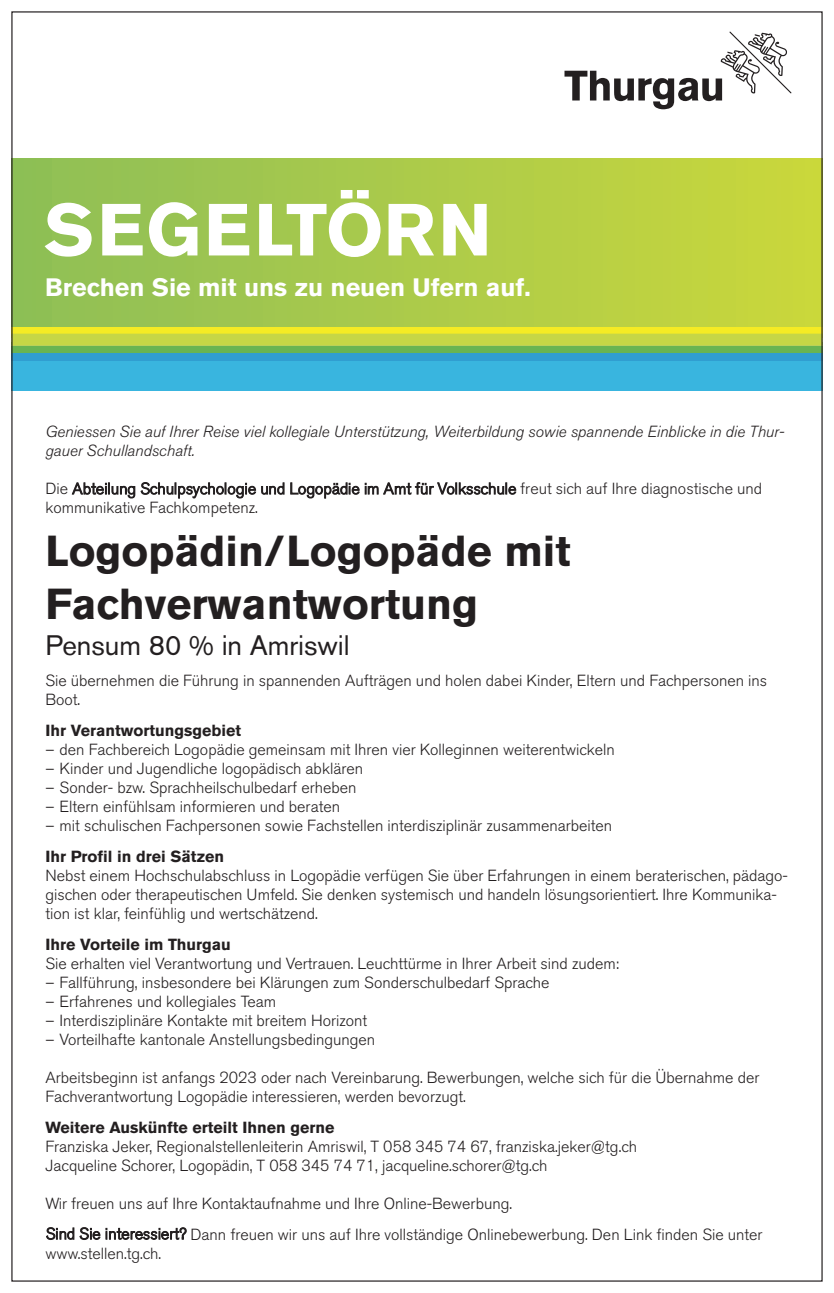
<style>
.page{position:relative;width:834px;height:1293px;background:#fff}
.page>*{position:absolute;margin:0;border:0;box-sizing:border-box;transform-origin:0 0}
.t1{font:700 73px "Akzidenz Grotesk BQ";letter-spacing:.03em;color:#fff}
.t2{font:700 43px/52.6px "Akzidenz Grotesk BQ";color:#231f20}
.t3{font:28px "Akzidenz Grotesk BQ";color:#231f20}
.t4{font:700 25px "Akzidenz Grotesk BQ";color:#fff}
.t5{font:300 16px/19px "Akzidenz Grotesk BQ";color:#231f20}
.t6{font:italic 300 16px/19px "Akzidenz Grotesk BQ";color:#231f20}
.t7{font:700 16px "Akzidenz Grotesk BQ";color:#231f20}
</style>
<div class="page">
<svg style="left:564px;top:32px;width:227px;height:77px"></svg>
<div style="left:11px;top:357px;width:811px;height:34px;background:#39b5df"></div>
<div style="left:11px;top:349px;width:811px;height:11px;background:#309ed1"></div>
<div style="left:11px;top:342px;width:811px;height:11px;background:#69b452"></div>
<div style="left:11px;top:319px;width:811px;height:19px;background:linear-gradient(to right,#f1e927,#f1e927)"></div>
<div style="left:13px;top:334px;width:807px;height:11px;background:#c6d646"></div>
<div style="left:11px;top:159px;width:811px;height:167px;background:linear-gradient(to right,#8dbe57,#cbd73c)"></div>
<h1 class="t1" style="left:44px;top:201px;width:449px">SEGELTÖRN</h1>
<h3 class="t4" style="left:45px;top:277px;width:487px">Brechen Sie mit uns zu neuen Ufern auf.</h3>
<p class="t6" style="left:45px;top:424px;width:740px">Geniessen Sie auf Ihrer Reise viel kollegiale Unterstützung, Weiterbildung sowie spannende Einblicke in die Thur&shy;gauer Schullandschaft.</p>
<p class="t5" style="left:45px;top:480px;width:718px">Die Abteilung Schulpsychologie und Logopädie im Amt für Volksschule freut sich auf Ihre diagnostische und kommunikative Fachkompetenz.</p>
<h2 class="t2" style="left:45px;top:527px;width:526px">Logopädin/Logopäde mit<br>Fachverwantwortung</h2>
<h3 class="t3" style="left:45px;top:635px;width:305px">Pensum 80 % in Amriswil</h3>
<p class="t5" style="left:45px;top:672px;width:723px">Sie übernehmen die Führung in spannenden Aufträgen und holen dabei Kinder, Eltern und Fachpersonen ins<br>Boot.</p>
<p class="t7" style="left:45px;top:724px;width:197px">Ihr Verantwortungsgebiet</p>
<p class="t5" style="left:45px;top:741px;width:571px">– den Fachbereich Logopädie gemeinsam mit Ihren vier Kolleginnen weiterentwickeln</p>
<p class="t5" style="left:45px;top:760px;width:319px">– Kinder und Jugendliche logopädisch abklären</p>
<p class="t5" style="left:45px;top:779px;width:312px">– Sonder- bzw. Sprachheilschulbedarf erheben</p>
<p class="t5" style="left:45px;top:798px;width:296px">– Eltern einfühlsam informieren und beraten</p>
<p class="t5" style="left:45px;top:817px;width:568px">– mit schulischen Fachpersonen sowie Fachstellen interdisziplinär zusammenarbeiten</p>
<p class="t7" style="left:45px;top:850px;width:180px">Ihr Profil in drei Sätzen</p>
<p class="t5" style="left:45px;top:867px;width:744px">Nebst einem Hochschulabschluss in Logopädie verfügen Sie über Erfahrungen in einem beraterischen, pädago&shy;gischen oder therapeutischen Umfeld. Sie denken systemisch und handeln lösungsorientiert. Ihre Kommunika&shy;tion ist klar, feinfühlig und wertschätzend.</p>
<p class="t7" style="left:45px;top:938px;width:187px">Ihre Vorteile im Thurgau</p>
<p class="t5" style="left:45px;top:955px;width:575px">Sie erhalten viel Verantwortung und Vertrauen. Leuchttürme in Ihrer Arbeit sind zudem:</p>
<p class="t5" style="left:45px;top:974px;width:505px">– Fallführung, insbesondere bei Klärungen zum Sonderschulbedarf Sprache</p>
<p class="t5" style="left:45px;top:993px;width:232px">– Erfahrenes und kollegiales Team</p>
<p class="t5" style="left:45px;top:1012px;width:323px">– Interdisziplinäre Kontakte mit breitem Horizont</p>
<p class="t5" style="left:45px;top:1031px;width:331px">– Vorteilhafte kantonale Anstellungsbedingungen</p>
<p class="t5" style="left:45px;top:1069px;width:715px">Arbeitsbeginn ist anfangs 2023 oder nach Vereinbarung. Bewerbungen, welche sich für die Übernahme der<br>Fachverantwortung Logopädie interessieren, werden bevorzugt.</p>
<p class="t7" style="left:45px;top:1121px;width:290px">Weitere Auskünfte erteilt Ihnen gerne</p>
<p class="t5" style="left:45px;top:1138px;width:593px">Franziska Jeker, Regionalstellenleiterin Amriswil, T 058 345 74 67, franziska.jeker@tg.ch<br>Jacqueline Schorer, Logopädin, T 058 345 74 71, jacqueline.schorer@tg.ch</p>
<p class="t5" style="left:45px;top:1189px;width:718px;line-height:31px">Wir freuen uns auf Ihre Kontaktaufnahme und Ihre Online-Bewerbung.<br>Sind Sie interessiert? Dann freuen wir uns auf Ihre vollständige Onlinebewerbung. Den Link finden Sie unter</p>
<p class="t5" style="left:45px;top:1245px;width:117px">www.stellen.tg.ch.</p>
</div>
